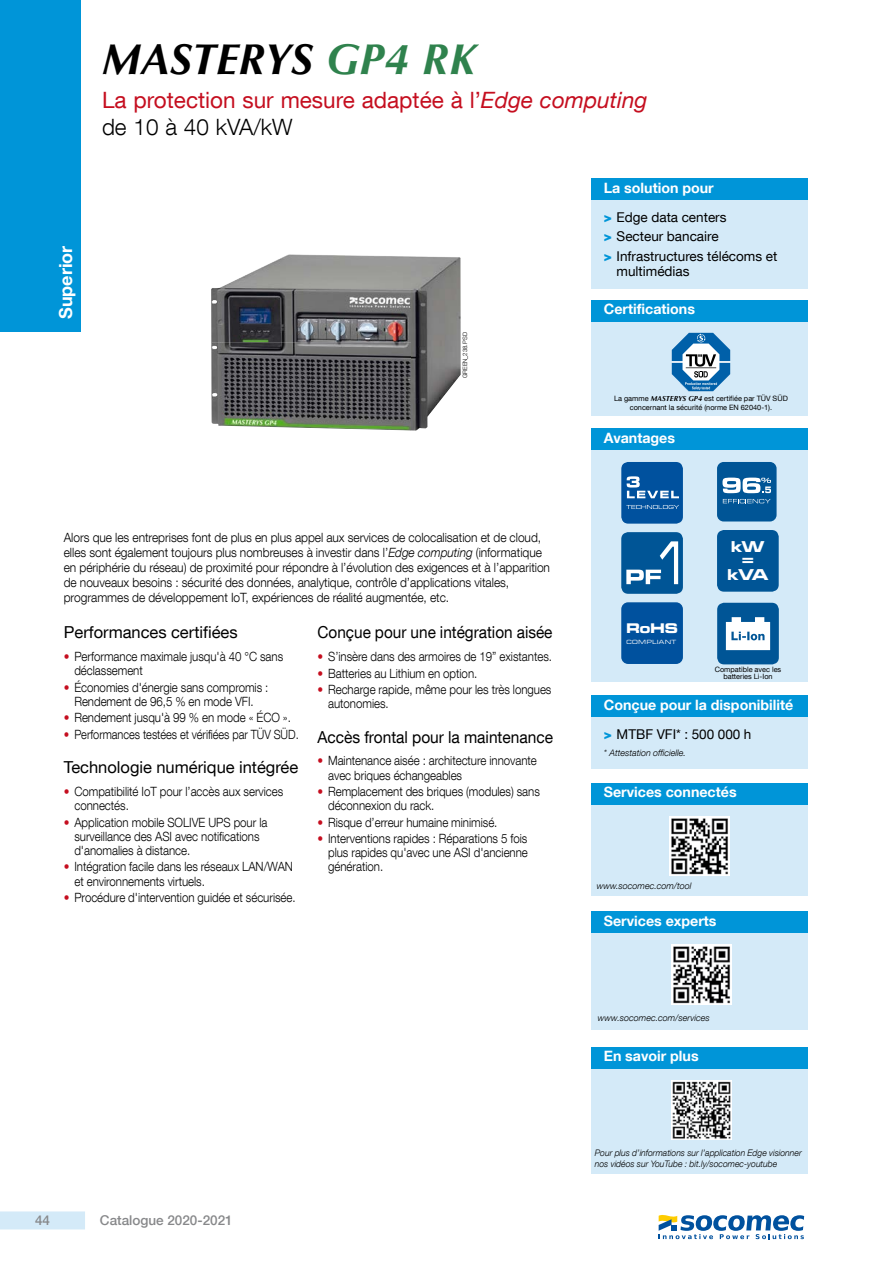
<style>
.page{position:relative;width:893px;height:1263px;background:#fff}
.page>*{position:absolute;margin:0;border:0;box-sizing:border-box;transform-origin:0 0}
.t1{font:italic 700 43.5px "Optima LT Std";color:#000}
.t2{font:22.5px/27.6px "Helvetica Neue LT Com";color:#c50e1f}
.t3{font:700 18px "Helvetica Neue LT Com";color:#fff}
.t4{font:16.5px "Helvetica Neue LT Com";color:#000}
.t5{font:16.5px "Helvetica Neue LT Com";color:#000;scale:.93 1}
.t6{font:16.5px "Helvetica Neue LT Com";color:#000;scale:.94 1}
.t7{font:16.35px/14.4px "Microgramma D Bold Exte";color:#fff;text-align:center}
.t8{font:14.55px "Microgramma D Bold Exte";color:#fff}
.t9{font:700 14.25px "Helvetica Neue LT Com";color:#fff}
.t10{font:13.5px/19.2px "Helvetica Neue LT Com";color:#000}
.t11{font:500 13.5px "Helvetica Neue LT Com";color:#87888a}
.t12{font:300 12.75px/14.2px "Helvetica Neue LT Com";letter-spacing:-.005em;color:#000;scale:.9 1}
.t13{font:300 12.75px/15px "Helvetica Neue LT Com";letter-spacing:-.005em;color:#000;scale:.94 1}
.t14{font:300 12.75px "Helvetica Neue LT Com";letter-spacing:-.005em;color:#000;scale:.86 1}
.t15{font:italic 300 9px/10.5px "Helvetica Neue LT Com";color:#000;scale:.96 1}
.t16{font:italic 300 9px "Helvetica Neue LT Com";color:#000}
.t17{font:7.35px/9px "Helvetica Neue LT Com";color:#000;text-align:center}
.t18{font:6.3px "Microgramma D Medi Exte";letter-spacing:.1em;color:#fff}
.t19{font:300 6px "Helvetica Neue LT Com";color:#000}
.s1{color:#2f824d}
.s2{font-style:italic}
.s3{font-weight:300;color:#000}
.s4{color:#c50e1f}
.s5{font-weight:900;color:#0095d8}
.s6{font-family:"Optima LT Std";font-weight:700;font-style:italic}
</style>
<div class="page">
<div style="left:0;top:1211px;width:85px;height:18px;background:#d4eaf8"></div>
<div style="left:0;top:0;width:81px;height:332px;background:#0095d8"></div>
<div style="left:591px;top:200px;width:217px;height:89px;background:#d4eaf8"></div>
<div style="left:591px;top:178px;width:217px;height:22px;background:#0095d8"></div>
<div style="left:591px;top:717px;width:217px;height:51px;background:#d4eaf8"></div>
<div style="left:591px;top:696px;width:217px;height:21px;background:#0095d8"></div>
<div style="left:591px;top:321px;width:217px;height:95px;background:#d4eaf8"></div>
<div style="left:591px;top:300px;width:217px;height:21px;background:#0095d8"></div>
<svg style="left:672px;top:333px;width:58px;height:58px"></svg>
<div style="left:591px;top:450px;width:217px;height:232px;background:#d4eaf8"></div>
<div style="left:591px;top:429px;width:217px;height:21px;background:#0095d8"></div>
<div style="left:717px;top:462px;width:60px;height:59px;background:#005596;border-radius:7px"></div>
<svg style="left:723px;top:499px;width:48px;height:4px"></svg>
<svg style="left:722px;top:478px;width:49px;height:15px"></svg>
<div style="left:621px;top:602px;width:62px;height:62px;background:#00519e;border-radius:7px"></div>
<svg style="left:621px;top:462px;width:62px;height:62px;background:#1c64a8"></svg>
<div style="left:717px;top:530px;width:62px;height:62px;background:#005596"></div>
<svg style="left:621px;top:532px;width:62px;height:62px;background:#2a71a7"></svg>
<svg style="left:717px;top:603px;width:62px;height:61px;background:#548db9"></svg>
<div style="left:591px;top:932px;width:217px;height:98px;background:#d4eaf8"></div>
<div style="left:591px;top:911px;width:217px;height:21px;background:#0095d8"></div>
<img style="left:672px;top:945px;width:59px;height:59px">
<div style="left:591px;top:1068px;width:217px;height:105px;background:#d4eaf8"></div>
<div style="left:591px;top:1047px;width:217px;height:21px;background:#0095d8"></div>
<img style="left:672px;top:1080px;width:59px;height:60px">
<div style="left:591px;top:804px;width:217px;height:92px;background:#d4eaf8"></div>
<div style="left:591px;top:783px;width:217px;height:21px;background:#0095d8"></div>
<img style="left:670px;top:816px;width:59px;height:60px">
<img style="left:211px;top:254px;width:200px;height:88px">
<img style="left:411px;top:256px;width:50px;height:175px">
<img style="left:211px;top:342px;width:100px;height:86px">
<img style="left:311px;top:342px;width:100px;height:88px">
<svg style="left:659px;top:1215px;width:145px;height:24px"></svg>
<h1 class="t1" style="left:102px;top:34px;width:375px">MASTERYS <span class="s1">GP4 RK</span></h1>
<h2 class="t2" style="left:102px;top:85px;width:547px">La protection sur mesure adaptée à l’<span class="s2">Edge computing </span><span class="s3">de 10 à 40 kVA/kW</span></h2>
<h3 class="t3" style="left:54px;top:319px;width:75px;rotate:-90deg">Superior</h3>
<p class="t19" style="left:461px;top:378px;width:48px;rotate:-90deg">GREEN_238.PSD</p>
<p class="t13" style="left:64px;top:529px;width:519px">Alors que les entreprises font de plus en plus appel aux services de colocalisation et de cloud, elles sont également toujours plus nombreuses à investir dans l’<span class="s2">Edge computing</span> (informatique en périphérie du réseau) de proximité pour répondre à l’évolution des exigences et à l’apparition de nouveaux besoins : sécurité des données, analytique, contrôle d’applications vitales, programmes de développement IoT, expériences de réalité augmentée, etc.</p>
<p class="t4" style="left:64px;top:622px;width:175px">Performances certifiées</p>
<p class="t12" style="left:74px;top:649px;width:233px;text-indent:-11px"><span class="s4">•</span> Performance maximale jusqu'à 40 °C sans déclassement</p>
<p class="t12" style="left:64px;top:680px;width:229px;text-align:center"><span class="s4">•</span> Économies d'énergie sans compromis :<br>Rendement de 96,5 % en mode VFI.</p>
<p class="t12" style="left:64px;top:710px;width:254px"><span class="s4">•</span> Rendement jusqu'à 99 % en mode « ÉCO ».</p>
<p class="t14" style="left:64px;top:726px;width:275px"><span class="s4">•</span> Performances testées et vérifiées par TÜV SÜD.</p>
<p class="t4" style="left:64px;top:757px;width:236px">Technologie numérique intégrée</p>
<p class="t12" style="left:74px;top:784px;width:234px;text-indent:-11px"><span class="s4">•</span> Compatibilité IoT pour l’accès aux services connectés.</p>
<p class="t12" style="left:74px;top:815px;width:216px;text-indent:-11px"><span class="s4">•</span> Application mobile SOLIVE UPS pour la surveillance des ASI avec notifications d'anomalies à distance.</p>
<p class="t12" style="left:74px;top:859px;width:244px;text-indent:-11px"><span class="s4">•</span> Intégration facile dans les réseaux LAN/WAN et environnements virtuels.</p>
<p class="t12" style="left:64px;top:890px;width:259px"><span class="s4">•</span> Procédure d'intervention guidée et sécurisée.</p>
<p class="t5" style="left:317px;top:622px;width:254px">Conçue pour une intégration aisée</p>
<p class="t12" style="left:317px;top:649px;width:262px"><span class="s4">•</span> S’insère dans des armoires de 19” existantes.</p>
<p class="t12" style="left:317px;top:665px;width:179px"><span class="s4">•</span> Batteries au Lithium en option.</p>
<p class="t12" style="left:328px;top:682px;width:250px;text-indent:-11px"><span class="s4">•</span> Recharge rapide, même pour les très longues autonomies.</p>
<p class="t6" style="left:317px;top:726px;width:252px">Accès frontal pour la maintenance</p>
<p class="t12" style="left:328px;top:753px;width:233px;text-indent:-11px"><span class="s4">•</span> Maintenance aisée : architecture innovante avec briques échangeables</p>
<p class="t12" style="left:328px;top:784px;width:237px;text-indent:-11px"><span class="s4">•</span> Remplacement des briques (modules) sans déconnexion du rack.</p>
<p class="t12" style="left:317px;top:815px;width:201px"><span class="s4">•</span> Risque d’erreur humaine minimisé.</p>
<p class="t12" style="left:328px;top:831px;width:223px;text-align:justify;text-indent:-11px"><span class="s4">•</span> Interventions rapides : Réparations 5 fois plus rapides qu'avec une ASI d'ancienne génération.</p>
<p class="t11" style="left:35px;top:1212px;width:17px">44</p>
<p class="t11" style="left:100px;top:1212px;width:134px">Catalogue 2020-2021</p>
<p class="t9" style="left:604px;top:178px;width:111px">La solution pour</p>
<p class="t10" style="left:604px;top:207px;width:175px"><span class="s5">&gt;</span> Edge data centers<br><span class="s5">&gt;</span> Secteur bancaire<br><span class="s5">&gt;</span> Infrastructures télécoms et</p>
<p class="t10" style="left:617px;top:261px;width:75px">multimédias</p>
<p class="t9" style="left:604px;top:300px;width:93px">Certifications</p>
<p class="t17" style="left:614px;top:394px;width:175px">La gamme <span class="s6">MASTERYS GP4</span> est certifiée par TÜV SÜD concernant la sécurité (norme EN 62040-1).</p>
<p class="t9" style="left:604px;top:429px;width:73px">Avantages</p>
<p class="t8" style="left:626px;top:618px;width:53px">RoHS</p>
<p class="t18" style="left:626px;top:638px;width:52px">COMPLIANT</p>
<p class="t7" style="left:727px;top:538px;width:42px">kW = kVA</p>
<p class="t17" style="left:715px;top:665px;width:68px;line-height:7.5px">Compatible avec les batteries Li-Ion</p>
<p class="t9" style="left:604px;top:696px;width:191px">Conçue pour la disponibilité</p>
<p class="t10" style="left:604px;top:725px;width:149px"><span class="s5">&gt;</span> MTBF VFI* : 500 000 h</p>
<p class="t16" style="left:604px;top:747px;width:84px">* Attestation officielle.</p>
<p class="t9" style="left:604px;top:783px;width:134px">Services connectés</p>
<p class="t16" style="left:597px;top:881px;width:96px">www.socomec.com/tool</p>
<p class="t9" style="left:604px;top:911px;width:114px">Services experts</p>
<p class="t16" style="left:598px;top:1012px;width:113px">www.socomec.com/services</p>
<p class="t9" style="left:604px;top:1047px;width:96px">En savoir plus</p>
<p class="t15" style="left:595px;top:1147px;width:217px">Pour plus d’informations sur l’application Edge visionner nos vidéos sur YouTube : bit.ly/socomec-youtube</p>
</div>
